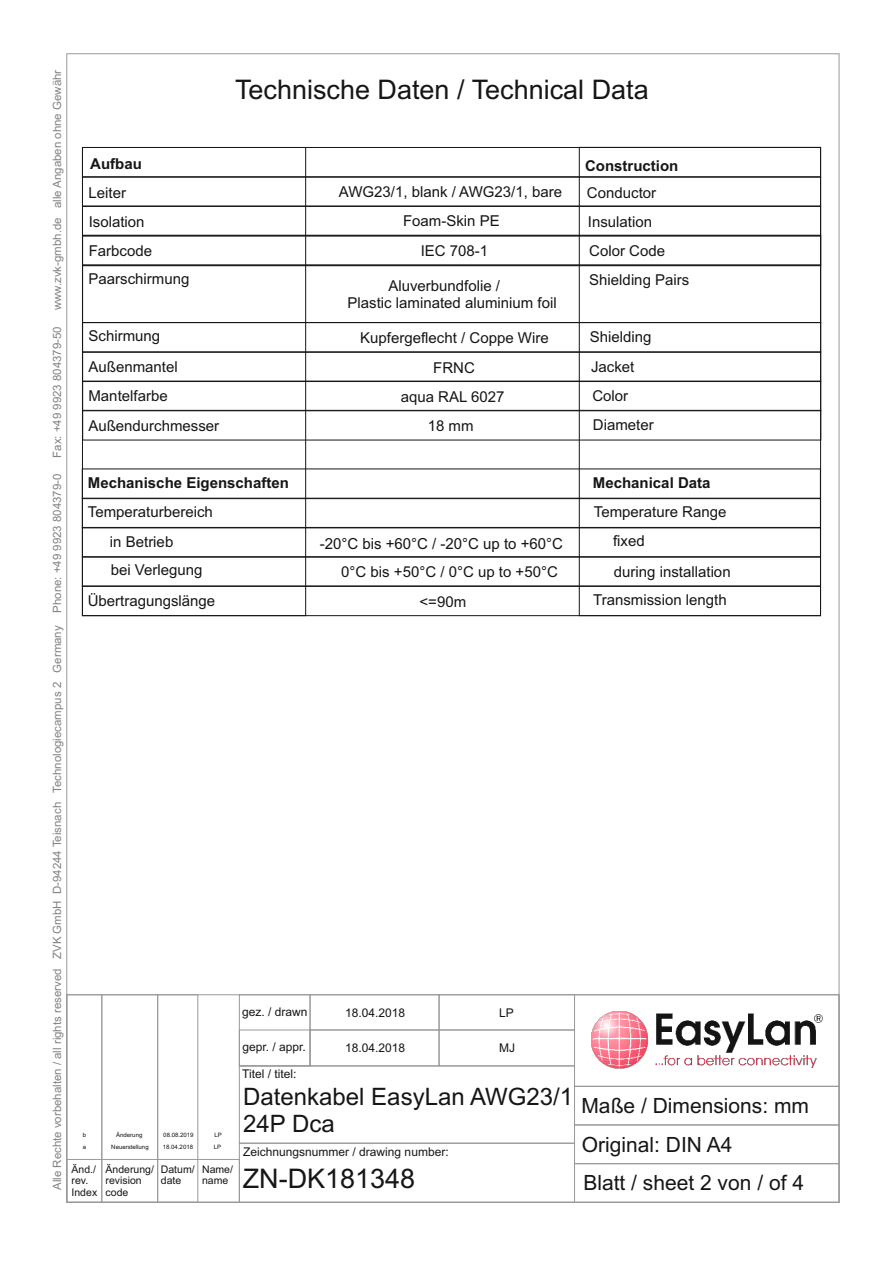
<style>
.page{position:relative;width:893px;height:1263px;background:#fff}
.page>*{position:absolute;margin:0;border:0;box-sizing:border-box;transform-origin:0 0}
.t1{font:27px "Arial";color:#151616}
.t2{font:24px/26.8px "Arial";color:#151616}
.t3{font:21px/37.7px "Arial";color:#151616}
.t4{font:15.3px "Arial";color:#151616}
.t5{font:15px/29px "Arial";color:#151616}
.t6{font:700 15px "Arial";color:#151616}
.t7{font:12px "Arial";color:#151616}
.t8{font:11.4px "Arial";color:#818281}
.t9{font:10.5px/11.7px "Arial";color:#151616}
.t10{font:6px "Arial";color:#151616}
</style>
<div class="page">
<div style="left:574px;top:1163px;width:265px;height:40px;border:1px solid #999"></div>
<div style="left:574px;top:1124px;width:265px;height:40px;border:1px solid #999"></div>
<div style="left:574px;top:1086px;width:265px;height:39px;border:1px solid #999"></div>
<div style="left:574px;top:994px;width:265px;height:93px;border:1px solid #999"></div>
<div style="left:239px;top:1065px;width:336px;height:78px;border:1px solid #999"></div>
<div style="left:239px;top:1143px;width:336px;height:60px;border:1px solid #999"></div>
<div style="left:239px;top:994px;width:71px;height:72px;border:1px solid #999"></div>
<div style="left:239px;top:1029px;width:71px;height:37px;border:1px solid #999"></div>
<div style="left:310px;top:994px;width:129px;height:36px;border:1px solid #999"></div>
<div style="left:310px;top:1029px;width:129px;height:37px;border:1px solid #999"></div>
<div style="left:439px;top:994px;width:136px;height:36px;border:1px solid #999"></div>
<div style="left:439px;top:1029px;width:136px;height:37px;border:1px solid #999"></div>
<div style="left:66px;top:1159px;width:174px;height:44px;border:1px solid #999"></div>
<div style="left:66px;top:994px;width:36px;height:209px;border:1px solid #999"></div>
<div style="left:101px;top:994px;width:57px;height:209px;border:1px solid #999"></div>
<div style="left:157px;top:994px;width:41px;height:209px;border:1px solid #999"></div>
<img style="left:591px;top:1011px;width:231px;height:57px">
<div style="left:82px;top:147px;width:739px;height:31px;border:1px solid #151616"></div>
<div style="left:82px;top:176px;width:739px;height:31px;border:1px solid #151616"></div>
<div style="left:82px;top:206px;width:739px;height:30px;border:1px solid #151616"></div>
<div style="left:82px;top:235px;width:739px;height:30px;border:1px solid #151616"></div>
<div style="left:82px;top:265px;width:739px;height:58px;border:1px solid #151616"></div>
<div style="left:82px;top:322px;width:739px;height:31px;border:1px solid #151616"></div>
<div style="left:82px;top:351px;width:739px;height:31px;border:1px solid #151616"></div>
<div style="left:82px;top:381px;width:739px;height:30px;border:1px solid #151616"></div>
<div style="left:82px;top:410px;width:739px;height:30px;border:1px solid #151616"></div>
<div style="left:82px;top:498px;width:739px;height:30px;border:1px solid #151616"></div>
<div style="left:82px;top:527px;width:739px;height:31px;border:1px solid #151616"></div>
<div style="left:82px;top:556px;width:739px;height:31px;border:1px solid #151616"></div>
<div style="left:82px;top:585px;width:739px;height:31px;border:1px solid #151616"></div>
<p class="t8" style="left:53px;top:310px;width:242px;rotate:-90deg">www.zvk-gmbh.de alle Angaben ohne Gewähr</p>
<p class="t8" style="left:53px;top:458px;width:133px;rotate:-90deg">Fax: +49 9923 804379-50</p>
<p class="t8" style="left:53px;top:1190px;width:718px;rotate:-90deg">Alle Rechte vorbehalten / all rights reserved ZVK GmbH D-94244 Teisnach Technologiecampus 2 Germany Phone: +49 9923 804379-0</p>
<h1 class="t1" style="left:235px;top:79px;width:415px">Technische Daten / Technical Data</h1>
<p class="t6" style="left:90px;top:158px;width:53px">Aufbau</p>
<p class="t5" style="left:88px;top:180px;width:39px">Leiter</p>
<p class="t5" style="left:339px;top:179px;width:225px">AWG23/1, blank / AWG23/1, bare</p>
<p class="t5" style="left:89px;top:208px;width:102px">Isolation<br>Farbcode<br>Paarschirmung</p>
<p class="t5" style="left:89px;top:322px;width:91px;line-height:30.5px">Schirmung<br>Außenmantel</p>
<p class="t5" style="left:88px;top:382px;width:132px;line-height:30.2px">Mantelfarbe<br>Außendurchmesser</p>
<p class="t6" style="left:88px;top:477px;width:202px">Mechanische Eigenschaften</p>
<p class="t5" style="left:110px;top:498px;width:104px;line-height:30.2px;text-indent:-22px">Temperaturbereich in Betrieb</p>
<p class="t5" style="left:88px;top:556px;width:129px;line-height:30.9px;text-indent:23px">bei Verlegung<br>Übertragungslänge</p>
<p class="t5" style="left:403px;top:207px;width:98px">Foam-Skin PE</p>
<p class="t5" style="left:421px;top:238px;width:69px">IEC 708-1</p>
<p class="t5" style="left:348px;top:279px;width:211px;line-height:16.8px;text-indent:41px">Aluverbundfolie /<br>Plastic laminated aluminium foil</p>
<p class="t5" style="left:360px;top:325px;width:190px">Kupfergeflecht / Coppe Wire</p>
<p class="t5" style="left:433px;top:354px;width:43px">FRNC</p>
<p class="t5" style="left:401px;top:383px;width:105px">aqua RAL 6027</p>
<p class="t5" style="left:428px;top:413px;width:47px">18 mm</p>
<p class="t4" style="left:320px;top:538px;width:245px">-20°C bis +60°C / -20°C up to +60°C</p>
<p class="t5" style="left:341px;top:558px;width:218px">0°C bis +50°C / 0°C up to +50°C</p>
<p class="t5" style="left:419px;top:588px;width:48px">&lt;=90m</p>
<p class="t6" style="left:585px;top:160px;width:95px">Construction</p>
<p class="t5" style="left:587px;top:180px;width:104px">Conductor<br>Insulation<br>Color Code<br>Shielding Pairs</p>
<p class="t5" style="left:590px;top:323px;width:63px;line-height:30.6px">Shielding<br>Jacket</p>
<p class="t5" style="left:592px;top:382px;width:63px">Color<br>Diameter</p>
<p class="t6" style="left:593px;top:477px;width:119px">Mechanical Data</p>
<p class="t5" style="left:613px;top:499px;width:115px;text-indent:-19px">Temperature Range fixed</p>
<p class="t5" style="left:593px;top:560px;width:139px;line-height:27.5px;text-align:right">during installation<br>Transmission length</p>
<p class="t10" style="left:83px;top:1133px;width:5px">b</p>
<p class="t10" style="left:116px;top:1132px;width:28px">Änderung</p>
<p class="t10" style="left:163px;top:1132px;width:32px">08.08.2019</p>
<p class="t10" style="left:214px;top:1132px;width:9px">LP</p>
<p class="t10" style="left:83px;top:1145px;width:5px">a</p>
<p class="t10" style="left:111px;top:1145px;width:39px">Neuerstellung</p>
<p class="t10" style="left:163px;top:1145px;width:32px">18.04.2018</p>
<p class="t10" style="left:214px;top:1145px;width:9px">LP</p>
<p class="t9" style="left:72px;top:1164px;width:27px">Änd./ rev.<br>Index</p>
<p class="t9" style="left:106px;top:1164px;width:50px">Änderung/ revision code</p>
<p class="t9" style="left:161px;top:1164px;width:35px">Datum/ date</p>
<p class="t9" style="left:202px;top:1164px;width:32px">Name/ name</p>
<p class="t7" style="left:242px;top:1007px;width:67px">gez. / drawn</p>
<p class="t7" style="left:242px;top:1042px;width:65px">gepr. / appr.</p>
<p class="t7" style="left:242px;top:1070px;width:56px">Titel / titel:</p>
<p class="t7" style="left:345px;top:1008px;width:62px">18.04.2018</p>
<p class="t7" style="left:499px;top:1008px;width:16px">LP</p>
<p class="t7" style="left:345px;top:1043px;width:62px">18.04.2018</p>
<p class="t7" style="left:499px;top:1044px;width:17px">MJ</p>
<h2 class="t2" style="left:243px;top:1085px;width:331px">Datenkabel EasyLan AWG23/1<br>24P Dca</h2>
<p class="t7" style="left:243px;top:1147px;width:207px">Zeichnungsnummer / drawing number:</p>
<h1 class="t1" style="left:243px;top:1168px;width:174px">ZN-DK181348</h1>
<h3 class="t3" style="left:581px;top:1089px;width:229px">Maße / Dimensions: mm</h3>
<h3 class="t3" style="left:582px;top:1128px;width:224px">Original: DIN A4<br>Blatt / sheet 2 von / of 4</h3>
</div>
